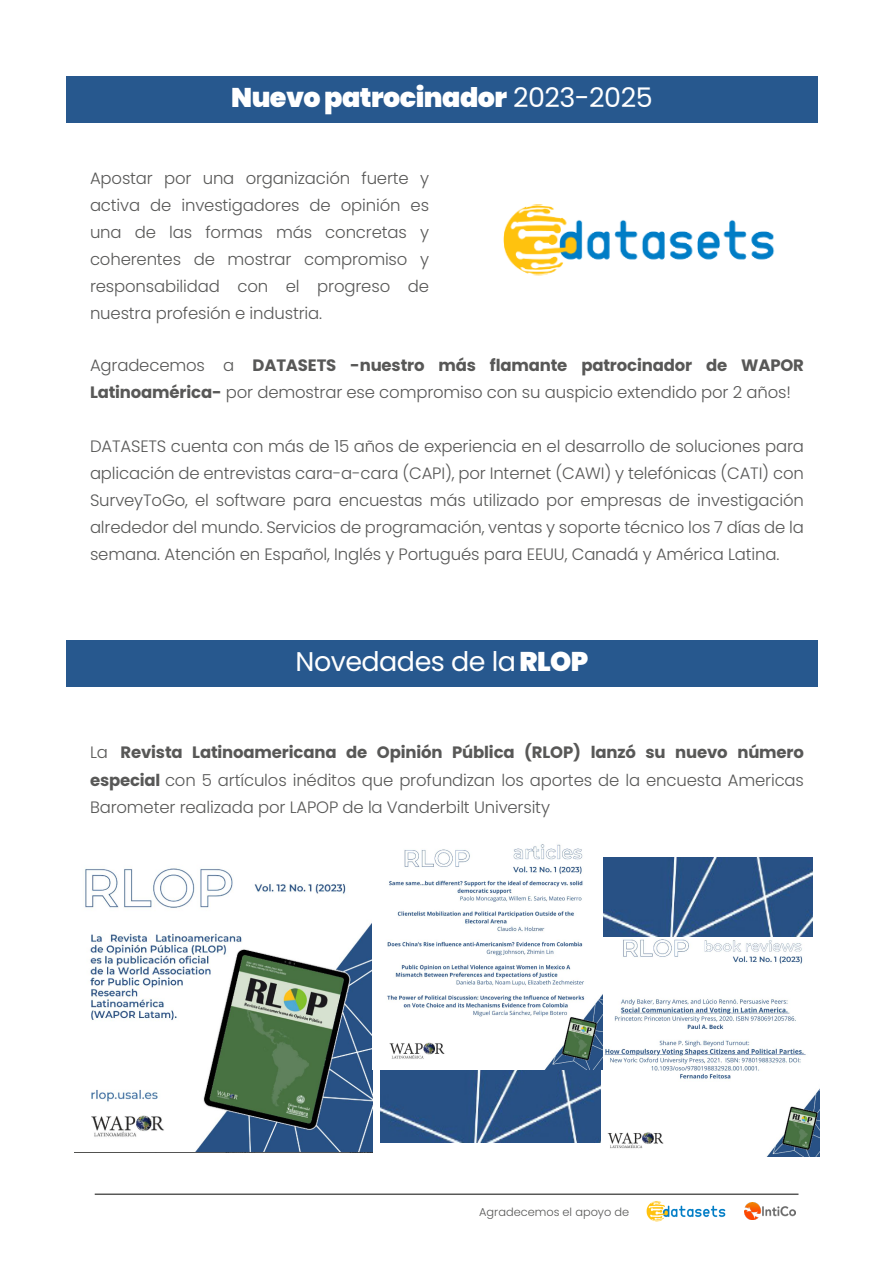
<style>
.page{position:relative;width:894px;height:1265px;background:#fff}
.page>*{position:absolute;margin:0;border:0;box-sizing:border-box;transform-origin:0 0}
.t1{font:900 27px "Poppins";letter-spacing:-.02em;color:#fff}
.t2{font:27px "Poppins";letter-spacing:-.02em;color:#fff}
.t3{font:300 16.5px/27px "Poppins";letter-spacing:-.01em;color:#585857;text-align:justify}
.t4{font:300 11.4px "Poppins";color:#585857}
.s1{font-weight:400}
.s2{font-weight:700}
.s3{font-weight:900}
</style>
<div class="page">
<hr style="left:95px;top:1193px;width:704px;height:2px;background:#585857">
<img style="left:744px;top:1202px;width:51px;height:17px">
<div style="left:66px;top:76px;width:751px;height:46px;background:#27588e"></div>
<div style="left:66px;top:640px;width:752px;height:46px;background:#27588e"></div>
<img style="left:503px;top:204px;width:272px;height:72px">
<img style="left:646px;top:1201px;width:80px;height:21px">
<img style="left:381px;top:1069px;width:221px;height:73px">
<img style="left:85px;top:868px;width:287px;height:284px">
<img style="left:602px;top:932px;width:218px;height:224px">
<img style="left:603px;top:858px;width:209px;height:78px">
<img style="left:387px;top:844px;width:216px;height:225px">
<h1 class="t1" style="left:231px;top:82px;width:423px">Nuevo patrocinador <span class="s1">2023-2025</span></h1>
<p class="t3" style="left:90px;top:165px;width:341px">Apostar por una organización fuerte y activa de investigadores de opinión es una de las formas más concretas y coherentes de mostrar compromiso y responsabilidad con el progreso de nuestra profesión e industria.</p>
<p class="t3" style="left:90px;top:352px;width:716px">Agradecemos a <span class="s2">DATASETS -nuestro más flamante patrocinador de WAPOR<br>Latinoamérica-</span> por demostrar ese compromiso con su auspicio extendido por 2 años!</p>
<p class="t3" style="left:90px;top:433px;width:716px">DATASETS cuenta con más de 15 años de experiencia en el desarrollo de soluciones para aplicación de entrevistas cara-a-cara (CAPI), por Internet (CAWI) y telefónicas (CATI) con SurveyToGo, el software para encuestas más utilizado por empresas de investigación alrededor del mundo. Servicios de programación, ventas y soporte técnico los 7 días de la semana. Atención en Español, Inglés y Portugués para EEUU, Canadá y América Latina.</p>
<h1 class="t2" style="left:296px;top:646px;width:294px">Novedades de la <span class="s3">RLOP</span></h1>
<p class="t3" style="left:90px;top:739px;width:716px">La <span class="s2">Revista Latinoamericana de Opinión Pública (RLOP) lanzó su nuevo número especial</span> con 5 artículos inéditos que profundizan los aportes de la encuesta Americas Barometer realizada por LAPOP de la Vanderbilt University</p>
<p class="t4" style="left:479px;top:1205px;width:152px">Agradecemos el apoyo de</p>
</div>
